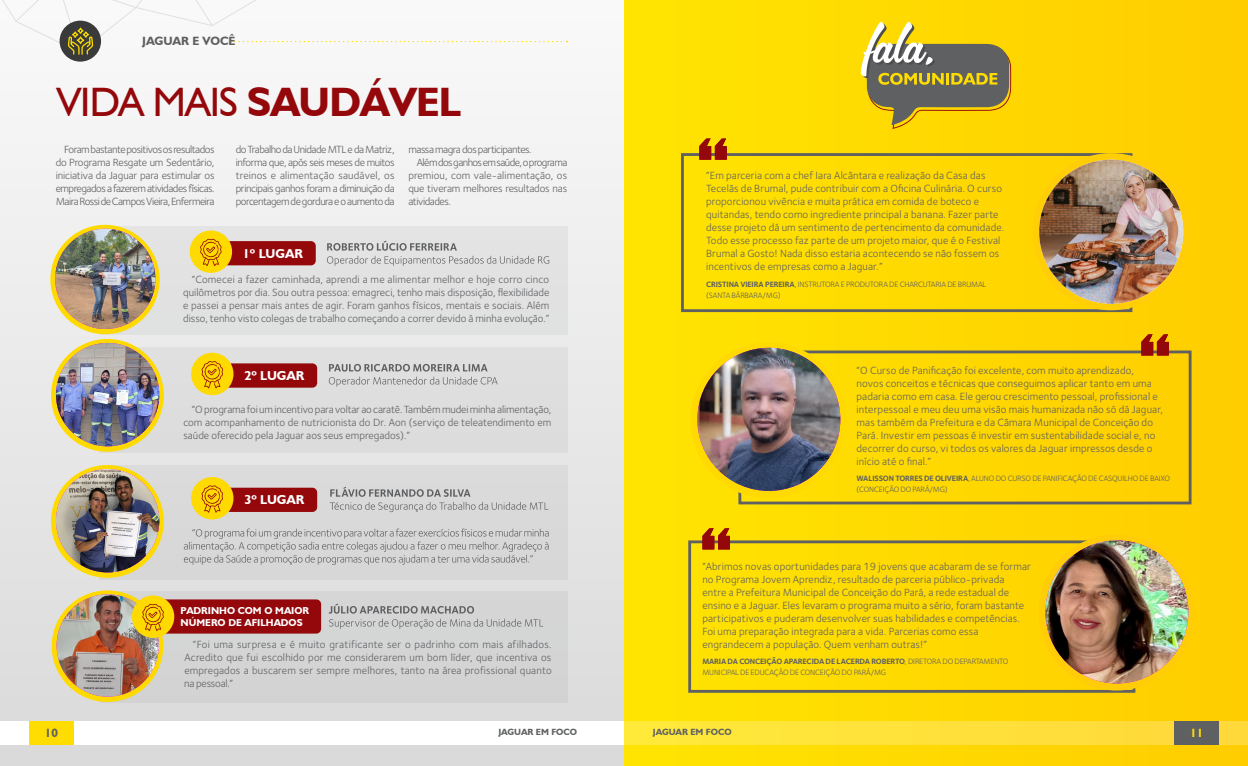
<style>
.page{position:relative;width:1248px;height:766px;background:#fff}
.page>*{position:absolute;margin:0;border:0;box-sizing:border-box;transform-origin:0 0}
.t1{font:41px "Humanist 521 BT";letter-spacing:-.02em;color:#94070a}
.t2{font:700 17px "Humanist 521 BT";color:#fff}
.t3{font:700 12.9px "Humanist 521 BT";color:#fff}
.t4{font:700 12px "Humanist 521 BT";color:#5f6062}
.t5{font:700 12px "Humanist 521 BT";color:#fd0}
.t6{font:10.8px/13px "Foundry Sterling";letter-spacing:.01em;color:#5f6062;text-align:justify}
.t7{font:10.8px "Foundry Sterling";letter-spacing:-.045em;color:#5f6062}
.t8{font:10.8px "Foundry Sterling";letter-spacing:-.01em;color:#5f6062}
.t9{font:10.8px "Foundry Sterling";letter-spacing:-.05em;color:#5f6062}
.t10{font:700 10px/12px "Humanist 521 BT";color:#fff}
.t11{font:700 9px "Humanist 521 BT";color:#5f6062}
.t12{font:8px/11px "Foundry Sterling";letter-spacing:-.02em;color:#5f6062}
.s1{font-weight:700}
</style>
<div class="page">
<div style="left:0;top:0;width:624px;height:765px;background:linear-gradient(to bottom,#f9f9f9,#dadad9)"></div>
<div style="left:60px;top:21px;width:41px;height:41px;background:#3a3a3a;border-radius:50%"></div>
<div style="left:0;top:721px;width:623px;height:23px;background:#fff"></div>
<div style="left:624px;top:0;width:623px;height:765px;background:#ffd901"></div>
<div style="left:624px;top:721px;width:623px;height:23px;background:#ffe13a"></div>
<svg style="left:0;top:0;width:567px;height:55px"></svg>
<div style="left:29px;top:721px;width:45px;height:23px;background:#fd0"></div>
<svg style="left:860px;top:22px;width:151px;height:107px"></svg>
<div style="left:1174px;top:721px;width:44px;height:23px;background:#5f6062"></div>
<div style="left:99px;top:227px;width:468px;height:108px;background:#e1e1e2"></div>
<div style="left:99px;top:347px;width:468px;height:105px;background:#ddd"></div>
<div style="left:99px;top:465px;width:468px;height:114px;background:#d9d9d9"></div>
<div style="left:99px;top:591px;width:468px;height:111px;background:#d4d4d4"></div>
<svg style="left:327px;top:240px;width:222px;height:26px"></svg>
<svg style="left:329px;top:364px;width:168px;height:22px"></svg>
<svg style="left:330px;top:486px;width:218px;height:26px"></svg>
<svg style="left:328px;top:603px;width:215px;height:25px"></svg>
<svg style="left:184px;top:528px;width:364px;height:36px"></svg>
<svg style="left:688px;top:539px;width:448px;height:154px"></svg>
<svg style="left:738px;top:349px;width:454px;height:156px"></svg>
<div style="left:690px;top:342px;width:156px;height:156px;background:#ffda00;border-radius:50%"></div>
<img style="left:697px;top:348px;width:143px;height:142px;border-radius:71px">
<svg style="left:50px;top:225px;width:110px;height:109px;background:#f9d213"></svg>
<img style="left:55px;top:229px;width:100px;height:100px;border-radius:50px">
<svg style="left:51px;top:339px;width:113px;height:112px;background:#f7cf11"></svg>
<img style="left:56px;top:343px;width:103px;height:103px;border-radius:52px">
<svg style="left:51px;top:465px;width:113px;height:112px;background:#f7d012"></svg>
<img style="left:56px;top:469px;width:103px;height:103px;border-radius:52px">
<svg style="left:52px;top:590px;width:111px;height:111px"></svg>
<img style="left:57px;top:594px;width:102px;height:102px;border-radius:51px">
<svg style="left:681px;top:152px;width:452px;height:161px"></svg>
<div style="left:1032px;top:153px;width:157px;height:157px;background:#ffce07;border-radius:50%"></div>
<img style="left:1039px;top:160px;width:144px;height:144px;border-radius:72px">
<svg style="left:699px;top:138px;width:27px;height:22px"></svg>
<svg style="left:1141px;top:334px;width:27px;height:21px"></svg>
<svg style="left:702px;top:528px;width:27px;height:21px"></svg>
<div style="left:1038px;top:534px;width:156px;height:156px;background:#ffcd07;border-radius:50%"></div>
<img style="left:1045px;top:540px;width:143px;height:143px;border-radius:71px">
<div style="left:199px;top:241px;width:117px;height:24px;background:#94070a;border-radius:5px"></div>
<div style="left:190px;top:230px;width:42px;height:43px;background:#ffda00;border-radius:50%"></div>
<svg style="left:200px;top:239px;width:22px;height:27px"></svg>
<div style="left:200px;top:363px;width:117px;height:24px;background:#94070a;border-radius:5px"></div>
<div style="left:191px;top:352px;width:42px;height:43px;background:#ffda00;border-radius:50%"></div>
<svg style="left:201px;top:361px;width:22px;height:27px"></svg>
<div style="left:200px;top:487px;width:117px;height:25px;background:#94070a;border-radius:5px"></div>
<div style="left:191px;top:477px;width:42px;height:42px;background:#ffda00;border-radius:50%"></div>
<svg style="left:201px;top:485px;width:22px;height:27px"></svg>
<div style="left:144px;top:599px;width:177px;height:34px;background:#94070a;border-radius:5px"></div>
<div style="left:132px;top:595px;width:42px;height:42px;background:#ffda00;border-radius:50%"></div>
<svg style="left:142px;top:603px;width:22px;height:28px"></svg>
<p class="t4" style="left:142px;top:34px;width:95px">JAGUAR E VOCÊ</p>
<h1 class="t1" style="left:57px;top:77px;width:406px">VIDA MAIS <span class="s1">SAUDÁVEL</span></h1>
<p class="t6" style="left:56px;top:143px;width:160px;text-indent:8px">Foram bastante positivos os resultados do Programa Resgate um Sedentário, iniciativa da Jaguar para estimular os empregados a fazerem atividades físicas.<br>Maira Rossi de Campos Vieira, Enfermeira</p>
<p class="t6" style="left:236px;top:143px;width:160px">do Trabalho da Unidade MTL e da Matriz, informa que, após seis meses de muitos treinos e alimentação saudável, os principais ganhos foram a diminuição da porcentagem de gordura e o aumento da</p>
<p class="t7" style="left:408px;top:143px;width:125px">massa magra dos participantes.</p>
<p class="t9" style="left:417px;top:156px;width:152px">Além dos ganhos em saúde, o programa</p>
<p class="t6" style="left:408px;top:169px;width:160px">premiou, com vale-alimentação, os</p>
<p class="t8" style="left:408px;top:182px;width:160px">que tiveram melhores resultados nas</p>
<p class="t7" style="left:408px;top:195px;width:44px">atividades.</p>
<h2 class="t2" style="left:222px;top:239px;width:81px">1º LUGAR</h2>
<p class="t3" style="left:243px;top:245px;width:61px">1º LUGAR</p>
<p class="t6" style="left:183px;top:273px;width:368px;text-indent:8px">“Comecei a fazer caminhada, aprendi a me alimentar melhor e hoje corro cinco quilômetros por dia. Sou outra pessoa: emagreci, tenho mais disposição, flexibilidade e passei a pensar mais antes de agir. Foram ganhos físicos, mentais e sociais. Além disso, tenho visto colegas de trabalho começando a correr devido à minha evolução.”</p>
<h2 class="t2" style="left:224px;top:361px;width:81px">1º LUGAR</h2>
<p class="t3" style="left:244px;top:367px;width:61px">2º LUGAR</p>
<p class="t6" style="left:183px;top:403px;width:369px;text-indent:8px">“O programa foi um incentivo para voltar ao caratê. Também mudei minha alimentação, com acompanhamento de nutricionista do Dr. Aon (serviço de teleatendimento em saúde oferecido pela Jaguar aos seus empregados).”</p>
<h2 class="t2" style="left:224px;top:485px;width:81px">1º LUGAR</h2>
<p class="t3" style="left:244px;top:491px;width:61px">3º LUGAR</p>
<p class="t10" style="left:181px;top:604px;width:130px">PADRINHO COM O MAIOR<br>NÚMERO DE AFILHADOS</p>
<p class="t6" style="left:184px;top:637px;width:369px;text-indent:9px">“Foi uma surpresa e é muito gratificante ser o padrinho com mais afilhados.<br>Acredito que fui escolhido por me considerarem um bom líder, que incentiva os empregados a buscarem ser sempre melhores, tanto na área profissional quanto na pessoal.”</p>
<p class="t6" style="left:706px;top:169px;width:299px;text-align:left">“Em parceria com a chef Iara Alcântara e realização da Casa das Tecelãs de Brumal, pude contribuir com a Oficina Culinária. O curso proporcionou vivência e muita prática em comida de boteco e quitandas, tendo como ingrediente principal a banana. Fazer parte desse projeto dá um sentimento de pertencimento da comunidade.<br>Todo esse processo faz parte de um projeto maior, que é o Festival Brumal a Gosto! Nada disso estaria acontecendo se não fossem os incentivos de empresas como a Jaguar.”</p>
<p class="t12" style="left:706px;top:278px;width:281px"><span class="s1">CRISTINA VIEIRA PEREIRA</span>, INSTRUTORA E PRODUTORA DE CHARCUTARIA DE BRUMAL (SANTA BÁRBARA/MG)</p>
<p class="t6" style="left:856px;top:363px;width:308px;text-align:left">“O Curso de Panificação foi excelente, com muito aprendizado, novos conceitos e técnicas que conseguimos aplicar tanto em uma padaria como em casa. Ele gerou crescimento pessoal, profissional e interpessoal e meu deu uma visão mais humanizada não só dá Jaguar, mas também da Prefeitura e da Câmara Municipal de Conceição do Pará. Investir em pessoas é investir em sustentabilidade social e, no decorrer do curso, vi todos os valores da Jaguar impressos desde o início até o final.”</p>
<p class="t12" style="left:856px;top:473px;width:315px"><span class="s1">WALISSON TORRES DE OLIVEIRA</span>, ALUNO DO CURSO DE PANIFICAÇÃO DE CASQUILHO DE BAIXO (CONCEIÇÃO DO PARÁ/MG)</p>
<p class="t6" style="left:702px;top:559px;width:330px;text-align:left">“Abrimos novas oportunidades para 19 jovens que acabaram de se formar no Programa Jovem Aprendiz, resultado de parceria público-privada entre a Prefeitura Municipal de Conceição do Pará, a rede estadual de ensino e a Jaguar. Eles levaram o programa muito a sério, foram bastante participativos e puderam desenvolver suas habilidades e competências.<br>Foi uma preparação integrada para a vida. Parcerias como essa engrandecem a população. Quem venham outras!”</p>
<p class="t12" style="left:702px;top:656px;width:307px"><span class="s1">MARIA DA CONCEIÇÃO APARECIDA DE LACERDA ROBERTO</span>, DIRETORA DO DEPARTAMENTO<br>MUNICIPAL DE EDUCAÇÃO DE CONCEIÇÃO DO PARÁ/MG</p>
<p class="t4" style="left:45px;top:725px;width:15px">10</p>
<p class="t11" style="left:498px;top:725px;width:80px">JAGUAR EM FOCO</p>
<p class="t11" style="left:652px;top:725px;width:80px">JAGUAR EM FOCO</p>
<p class="t5" style="left:1189px;top:725px;width:15px">11</p>
</div>
